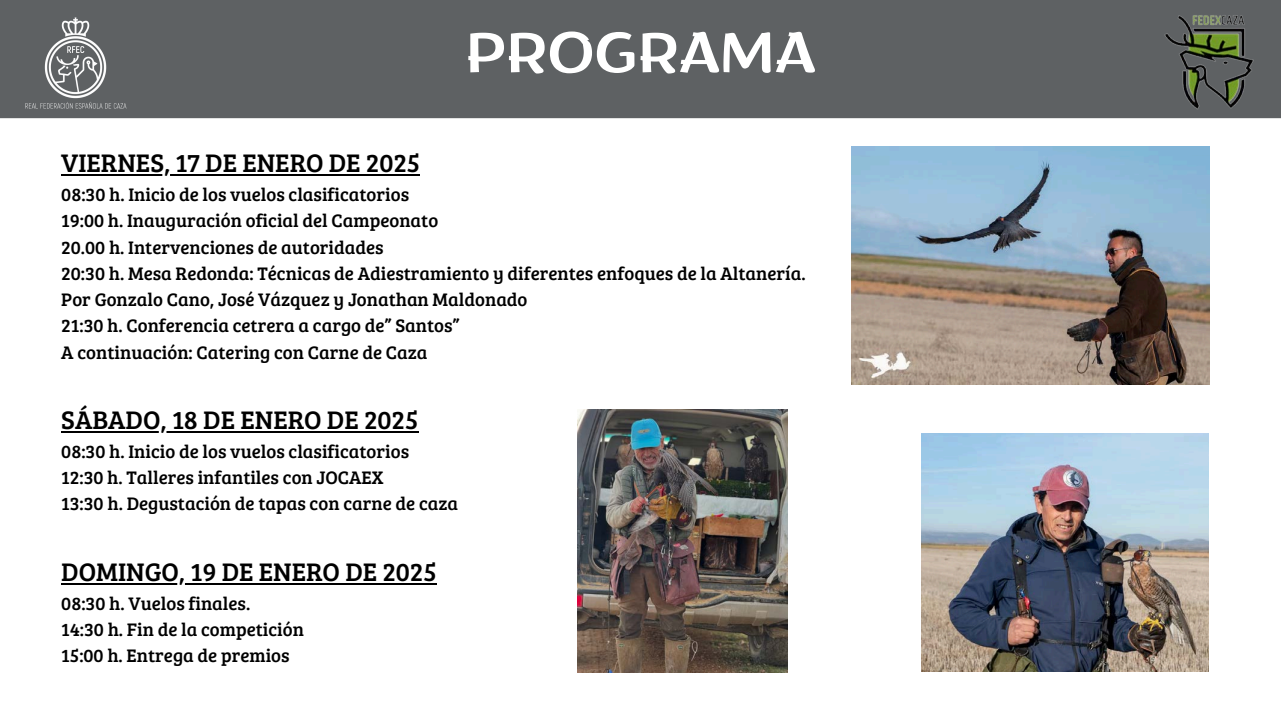
<style>
.page{position:relative;width:1281px;height:720px;background:#fff}
.page>*{position:absolute;margin:0;border:0;box-sizing:border-box;transform-origin:0 0}
.t1{font:57.5px "ZT Arturo";color:#fff}
.t2{font:26.25px "Bree Serif";color:#000}
.t3{font:18.75px "Bree Serif";color:#000}
</style>
<div class="page">
<div style="left:0;top:0;width:1281px;height:118px;background:#5e6163"></div>
<img style="left:19px;top:7px;width:112px;height:112px">
<img style="left:1160px;top:7px;width:97px;height:112px">
<img style="left:851px;top:146px;width:358px;height:239px">
<img style="left:921px;top:434px;width:287px;height:238px">
<img style="left:577px;top:410px;width:210px;height:262px">
<hr style="left:61px;top:174px;width:359px;height:2px;background:#000">
<hr style="left:61px;top:431px;width:357px;height:2px;background:#000">
<hr style="left:61px;top:583px;width:376px;height:1px;background:#000">
<h1 class="t1" style="left:465px;top:30px;width:351px">PROGRAMA</h1>
<p class="t2" style="left:61px;top:144px;width:360px">VIERNES, 17 DE ENERO DE 2025</p>
<p class="t3" style="left:61px;top:181px;width:349px">08:30 h. Inicio de los vuelos clasificatorios</p>
<p class="t3" style="left:61px;top:207px;width:378px">19:00 h. Inauguración oficial del Campeonato</p>
<p class="t3" style="left:61px;top:233px;width:324px">20.00 h. Intervenciones de autoridades</p>
<p class="t3" style="left:61px;top:260px;width:746px">20:30 h. Mesa Redonda: Técnicas de Adiestramiento y diferentes enfoques de la Altanería.</p>
<p class="t3" style="left:61px;top:286px;width:468px">Por Gonzalo Cano, José Vázquez y Jonathan Maldonado</p>
<p class="t3" style="left:61px;top:312px;width:400px">21:30 h. Conferencia cetrera a cargo de” Santos”</p>
<p class="t3" style="left:61px;top:338px;width:368px">A continuación: Catering con Carne de Caza</p>
<p class="t2" style="left:61px;top:401px;width:358px">SÁBADO, 18 DE ENERO DE 2025</p>
<p class="t3" style="left:61px;top:438px;width:349px">08:30 h. Inicio de los vuelos clasificatorios</p>
<p class="t3" style="left:61px;top:464px;width:324px">12:30 h. Talleres infantiles con JOCAEX</p>
<p class="t3" style="left:61px;top:490px;width:398px">13:30 h. Degustación de tapas con carne de caza</p>
<p class="t2" style="left:61px;top:552px;width:377px">DOMINGO, 19 DE ENERO DE 2025</p>
<p class="t3" style="left:61px;top:590px;width:190px">08:30 h. Vuelos finales.</p>
<p class="t3" style="left:61px;top:616px;width:244px">14:30 h. Fin de la competición</p>
<p class="t3" style="left:61px;top:642px;width:230px">15:00 h. Entrega de premios</p>
</div>
